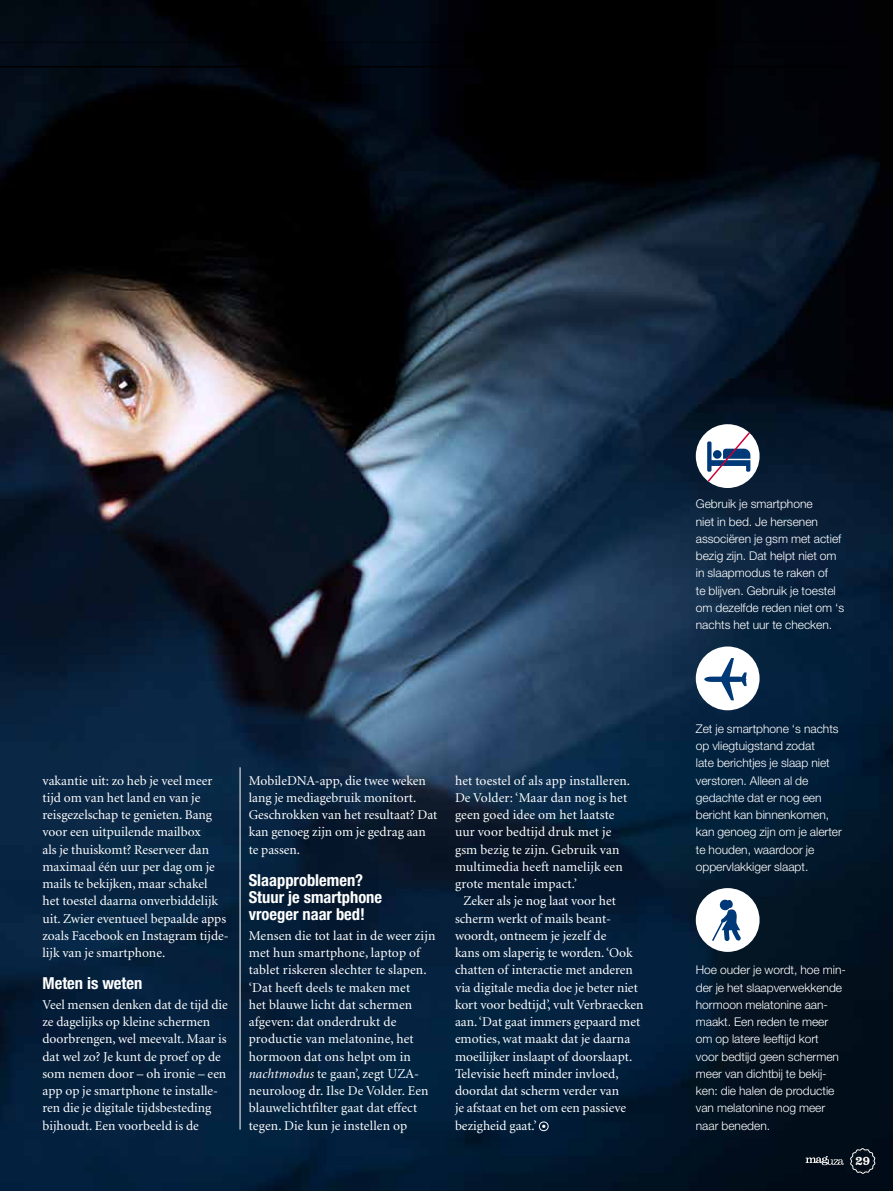
<style>
.page{position:relative;width:893px;height:1191px;background:#fff}
.page>*{position:absolute;margin:0;border:0;box-sizing:border-box;transform-origin:0 0}
.t1{font:700 condensed 16.5px/17.2px "Helvetica Neue LT Std";color:#fff}
.t2{font:13.5px/17.2px "Minion LT";color:#fff}
.t3{font:300 12px/17.2px "Helvetica Neue LT Std";color:#fff}
.t4{font:700 10.5px "Belizio";color:#fff}
.s1{font-style:italic}
</style>
<div class="page">
<img style="left:0;top:0;width:893px;height:1191px">
<svg style="left:0;top:42px;width:851px;height:1px"></svg>
<hr style="left:0;top:66px;width:850px;height:1px;background:#000">
<hr style="left:240px;top:767px;width:1px;height:362px;background:#fff">
<div style="left:696px;top:424px;width:64px;height:64px;background:#fff;border-radius:50%"></div>
<svg style="left:700px;top:424px;width:57px;height:64px"></svg>
<div style="left:696px;top:646px;width:64px;height:64px;background:#fff;border-radius:50%"></div>
<svg style="left:704px;top:658px;width:43px;height:42px"></svg>
<div style="left:696px;top:888px;width:64px;height:64px;background:#fff;border-radius:50%"></div>
<svg style="left:712px;top:899px;width:29px;height:42px"></svg>
<svg style="left:539px;top:1121px;width:10px;height:10px"></svg>
<svg style="left:850px;top:1148px;width:25px;height:25px"></svg>
<svg style="left:806px;top:1156px;width:38px;height:9px"></svg>
<p class="t2" style="left:43px;top:772px;width:188px">vakantie uit: zo heb je veel meer tijd om van het land en van je reisgezelschap te genieten. Bang voor een uitpuilende mailbox<br>als je thuiskomt? Reserveer dan maximaal één uur per dag om je mails te bekijken, maar schakel<br>het toestel daarna onverbiddelijk uit. Zwier eventueel bepaalde apps zoals Facebook en Instagram tijde&shy;lijk van je smartphone.</p>
<p class="t1" style="left:43px;top:974px;width:101px">Meten is weten</p>
<p class="t2" style="left:43px;top:996px;width:187px">Veel mensen denken dat de tijd die ze dagelijks op kleine schermen doorbrengen, wel meevalt. Maar is dat wel zo? Je kunt de proef op de som nemen door – oh ironie – een app op je smartphone te installe&shy;ren die je digitale tijdsbesteding bijhoudt. Een voorbeeld is de</p>
<p class="t2" style="left:249px;top:772px;width:190px">MobileDNA-app, die twee weken lang je mediagebruik monitort.<br>Geschrokken van het resultaat? Dat kan genoeg zijn om je gedrag aan te passen.</p>
<p class="t1" style="left:249px;top:871px;width:135px">Slaapproblemen?<br>Stuur je smartphone vroeger naar bed!</p>
<p class="t2" style="left:249px;top:927px;width:188px">Mensen die tot laat in de weer zijn met hun smartphone, laptop of tablet riskeren slechter te slapen. ‘Dat heeft deels te maken met<br>het blauwe licht dat schermen afgeven: dat onderdrukt de productie van melatonine, het hormoon dat ons helpt om in <span class="s1">nachtmodus</span> te gaan’, zegt UZA&shy;neuroloog dr. Ilse De Volder. Een blauwelichtfilter gaat dat effect tegen. Die kun je instellen op</p>
<p class="t2" style="left:455px;top:772px;width:177px">het toestel of als app installeren.<br>De Volder: ‘Maar dan nog is het geen goed idee om het laatste uur voor bedtijd druk met je gsm bezig te zijn. Gebruik van multimedia heeft namelijk een grote mentale impact.’</p>
<p class="t2" style="left:455px;top:893px;width:190px;text-indent:9px">Zeker als je nog laat voor het scherm werkt of mails beant&shy;woordt, ontneem je jezelf de<br>kans om slaperig te worden. ‘Ook chatten of interactie met anderen via digitale media doe je beter niet kort voor bedtijd’, vult Verbraecken aan. ‘Dat gaat immers gepaard met emoties, wat maakt dat je daarna moeilijker inslaapt of doorslaapt.<br>Televisie heeft minder invloed, doordat dat scherm verder van<br>je afstaat en het om een passieve bezigheid gaat.’</p>
<p class="t3" style="left:696px;top:495px;width:150px">Gebruik je smartphone<br>niet in bed. Je hersenen associëren je gsm met actief bezig zijn. Dat helpt niet om in slaapmodus te raken of<br>te blijven. Gebruik je toestel om dezelfde reden niet om ‘s nachts het uur te checken.</p>
<p class="t3" style="left:696px;top:719px;width:148px">Zet je smartphone ‘s nachts op vliegtuigstand zodat<br>late berichtjes je slaap niet verstoren. Alleen al de gedachte dat er nog een bericht kan binnenkomen, kan genoeg zijn om je alerter te houden, waardoor je oppervlakkiger slaapt.</p>
<p class="t3" style="left:696px;top:961px;width:152px">Hoe ouder je wordt, hoe min&shy;der je het slaapverwekkende hormoon melatonine aan&shy;maakt. Een reden te meer om op latere leeftijd kort<br>voor bedtijd geen schermen meer van dichtbij te bekij&shy;ken: die halen de productie van melatonine nog meer naar beneden.</p>
<p class="t4" style="left:855px;top:1153px;width:16px">29</p>
</div>
